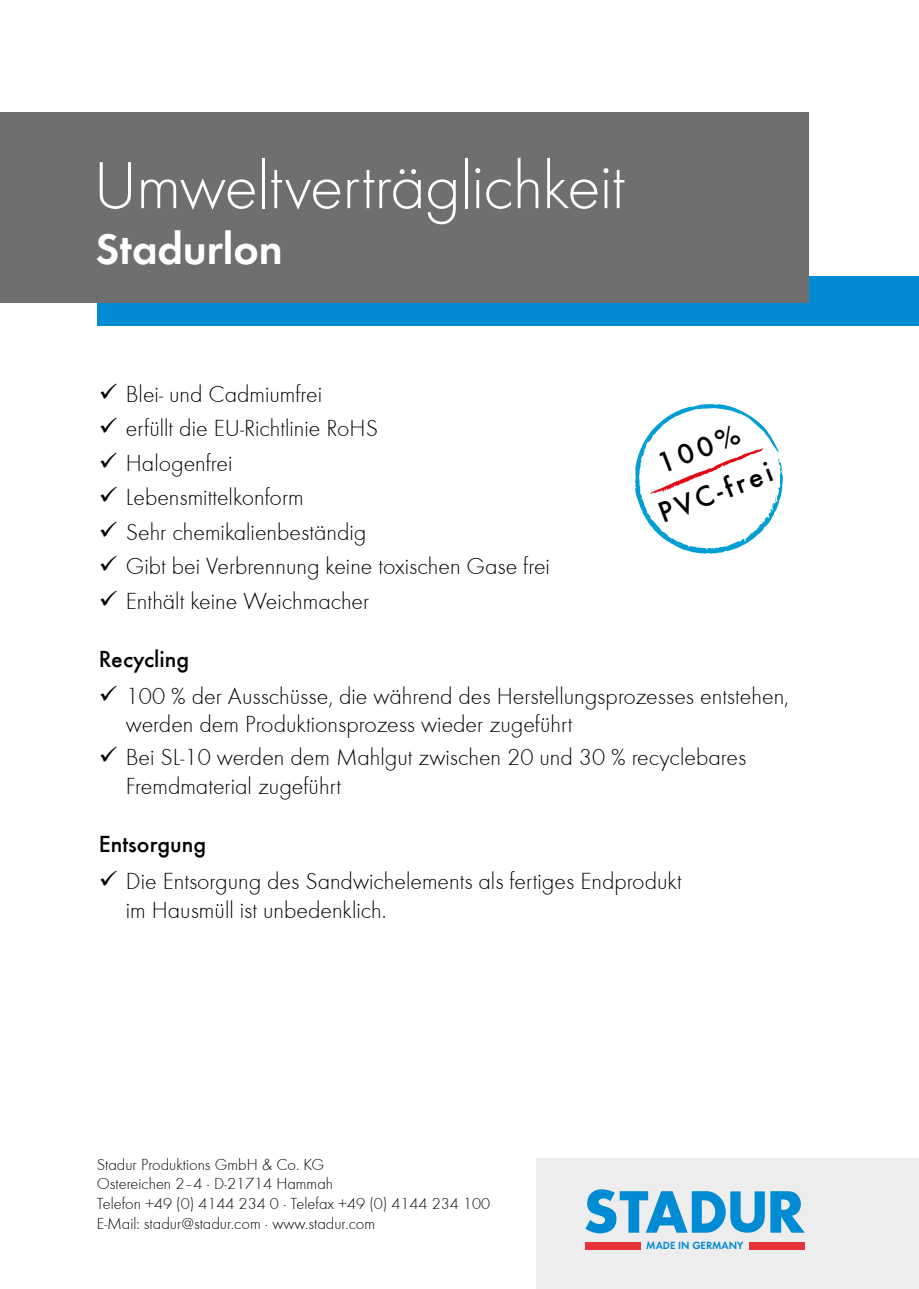
<style>
.page{position:relative;width:919px;height:1289px;background:#fff}
.page>*{position:absolute;margin:0;border:0;box-sizing:border-box;transform-origin:0 0}
.t1{font:300 69px "Futura";letter-spacing:-.015em;color:#fff}
.t2{font:600 45px "Futura Pro";letter-spacing:-.005em;color:#fff}
.t3{font:500 30px/46.5px "Futura Pro";color:#000;text-align:center}
.t4{font:300 24px/34.5px "Futura";color:#000}
.t5{font:500 24px "Futura Pro";color:#000}
.t6{font:300 16.5px/19.8px "Futura";color:#000}
.t7{font:600 10.8px "Futura T";color:#008bd2}
</style>
<div class="page">
<div style="left:537px;top:1158px;width:381px;height:130px;background:#ededed"></div>
<svg style="left:770px;top:1191px;width:34px;height:41px"></svg>
<svg style="left:585px;top:1189px;width:179px;height:44px"></svg>
<div style="left:585px;top:1241px;width:56px;height:8px;background:#e63338"></div>
<div style="left:749px;top:1241px;width:55px;height:8px;background:#e63338"></div>
<div style="left:98px;top:277px;width:820px;height:49px;background:#008bd2"></div>
<div style="left:0;top:112px;width:808px;height:190px;background:#706f6f"></div>
<svg style="left:635px;top:404px;width:147px;height:149px"></svg>
<h1 class="t1" style="left:93px;top:141px;width:533px">Umweltverträglichkeit</h1>
<h2 class="t2" style="left:96px;top:216px;width:188px">Stadurlon</h2>
<p class="t4" style="left:126px;top:376px;width:425px">Blei- und Cadmiumfrei<br>erfüllt die EU-Richtlinie RoHS<br>Halogenfrei<br>Lebensmittelkonform<br>Sehr chemikalienbeständig<br>Gibt bei Verbrennung keine toxischen Gase frei<br>Enthält keine Weichmacher</p>
<p class="t5" style="left:99px;top:641px;width:92px">Recycling</p>
<p class="t4" style="left:126px;top:680px;width:664px;line-height:28.8px">100 % der Ausschüsse, die während des Herstellungsprozesses entstehen, werden dem Produktionsprozess wieder zugeführt</p>
<p class="t4" style="left:126px;top:742px;width:622px;line-height:28.8px">Bei SL-10 werden dem Mahlgut zwischen 20 und 30 % recyclebares<br>Fremdmaterial zugeführt</p>
<p class="t5" style="left:99px;top:826px;width:109px">Entsorgung</p>
<p class="t4" style="left:126px;top:866px;width:557px;line-height:28.8px">Die Entsorgung des Sandwichelements als fertiges Endprodukt im Hausmüll ist unbedenklich.</p>
<p class="t3" style="left:633px;top:447px;width:121px;rotate:-21deg">100%<br>PVC-frei</p>
<p class="t6" style="left:97px;top:1153px;width:395px">Stadur Produktions GmbH &amp; Co. KG<br>Ostereichen 2–4 · D-21714 Hammah<br>Telefon +49 (0) 4144 234 0 · Telefax +49 (0) 4144 234 100<br>E-Mail: stadur@stadur.com · www.stadur.com</p>
<p class="t7" style="left:646px;top:1239px;width:99px">MADE IN GERMANY</p>
</div>
